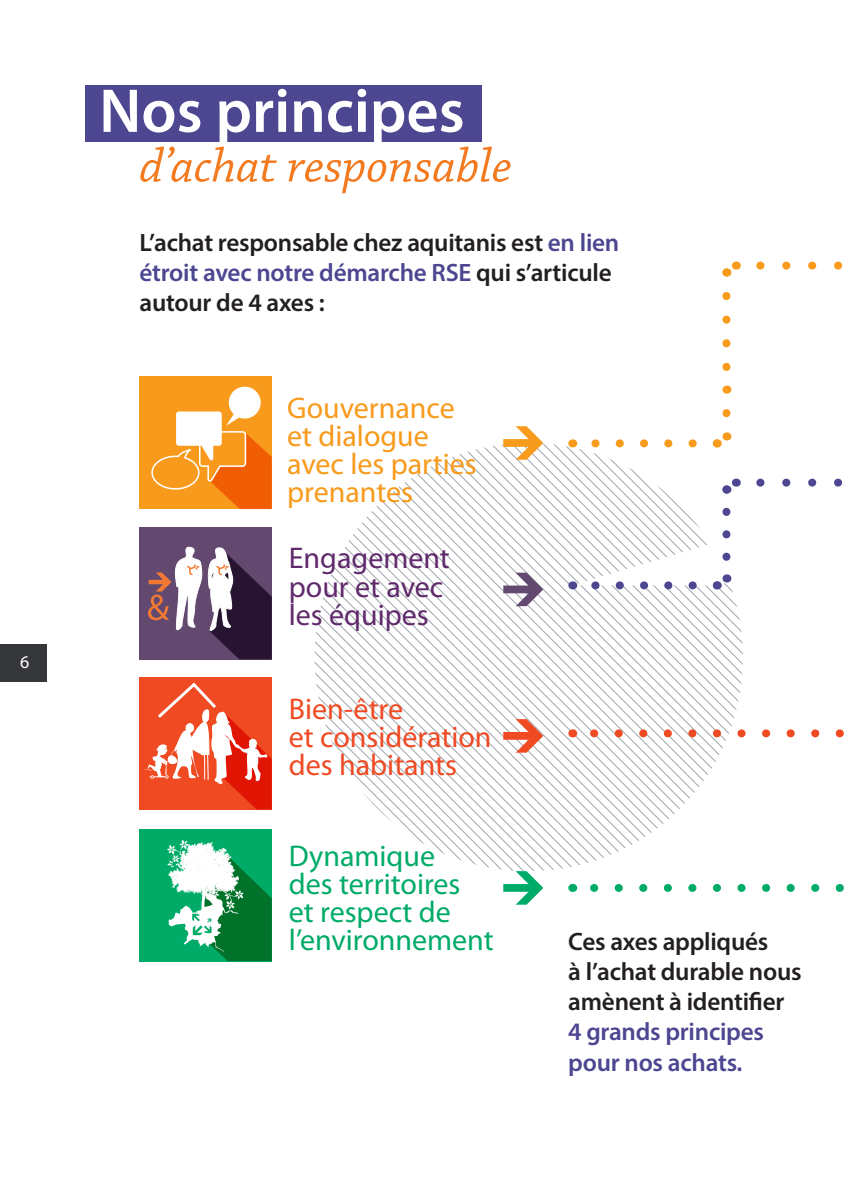
<style>
.page{position:relative;width:851px;height:1191px;background:#fff}
.page>*{position:absolute;margin:0;border:0;box-sizing:border-box;transform-origin:0 0}
.t1{font:600 62.4px "Myriad Pro";color:#fff}
.t2{font:italic 50px "Chaparral Pro";color:#f47a20}
.t3{font:30px/28px "Myriad Pro";color:#00ab68}
.t4{font:30px/28px "Myriad Pro";color:#f89a1c}
.t5{font:30px/28px "Myriad Pro";color:#f04a23}
.t6{font:30px/28px "Myriad Pro";color:#60296c}
.t7{font:600 25.2px/30.2px "Myriad Pro";letter-spacing:-.01em;color:#231f20}
.t8{font:600 25.2px/30.2px "Myriad Pro";letter-spacing:-.01em;color:#4d4691}
.t9{font:18px "Myriad Pro";color:#fff}
.s1{color:#4d4691}
</style>
<div class="page">
<div style="left:85px;top:85px;width:396px;height:57px;background:#4d4691"></div>
<svg style="left:371px;top:500px;width:325px;height:299px"></svg>
<svg style="left:366px;top:512px;width:322px;height:292px"></svg>
<svg style="left:362px;top:519px;width:322px;height:285px"></svg>
<svg style="left:357px;top:525px;width:323px;height:284px"></svg>
<svg style="left:353px;top:531px;width:323px;height:283px"></svg>
<svg style="left:349px;top:537px;width:323px;height:282px"></svg>
<svg style="left:345px;top:544px;width:322px;height:280px"></svg>
<svg style="left:341px;top:550px;width:322px;height:274px"></svg>
<svg style="left:337px;top:556px;width:322px;height:273px"></svg>
<svg style="left:334px;top:562px;width:321px;height:271px"></svg>
<svg style="left:331px;top:569px;width:320px;height:264px"></svg>
<svg style="left:331px;top:575px;width:316px;height:262px"></svg>
<svg style="left:328px;top:581px;width:314px;height:260px"></svg>
<svg style="left:325px;top:587px;width:313px;height:254px"></svg>
<svg style="left:323px;top:593px;width:311px;height:252px"></svg>
<svg style="left:320px;top:600px;width:310px;height:245px"></svg>
<svg style="left:320px;top:606px;width:306px;height:243px"></svg>
<svg style="left:318px;top:612px;width:304px;height:240px"></svg>
<svg style="left:317px;top:618px;width:300px;height:234px"></svg>
<svg style="left:317px;top:625px;width:296px;height:230px"></svg>
<svg style="left:316px;top:631px;width:293px;height:224px"></svg>
<svg style="left:315px;top:637px;width:290px;height:221px"></svg>
<svg style="left:315px;top:643px;width:286px;height:215px"></svg>
<svg style="left:314px;top:650px;width:283px;height:211px"></svg>
<svg style="left:314px;top:656px;width:279px;height:207px"></svg>
<svg style="left:314px;top:662px;width:274px;height:201px"></svg>
<svg style="left:314px;top:668px;width:270px;height:197px"></svg>
<svg style="left:314px;top:674px;width:266px;height:191px"></svg>
<svg style="left:314px;top:681px;width:262px;height:190px"></svg>
<div style="left:139px;top:829px;width:133px;height:132px;background:#00ab68"></div>
<svg style="left:217px;top:871px;width:55px;height:90px;fill:#00722a"></svg>
<svg style="left:167px;top:840px;width:76px;height:111px"></svg>
<div style="left:139px;top:677px;width:133px;height:132px;background:#f04a23"></div>
<svg style="left:230px;top:754px;width:42px;height:55px"></svg>
<svg style="left:145px;top:682px;width:122px;height:102px"></svg>
<div style="left:139px;top:377px;width:133px;height:132px;background:#f89a1c"></div>
<svg style="left:219px;top:448px;width:53px;height:61px"></svg>
<svg style="left:151px;top:386px;width:111px;height:104px"></svg>
<div style="left:139px;top:527px;width:133px;height:132px;background:#634970"></div>
<svg style="left:235px;top:562px;width:37px;height:97px;fill:#261431"></svg>
<svg style="left:148px;top:546px;width:87px;height:109px"></svg>
<svg style="left:503px;top:426px;width:40px;height:34px"></svg>
<svg style="left:503px;top:572px;width:40px;height:34px"></svg>
<svg style="left:503px;top:719px;width:40px;height:33px"></svg>
<svg style="left:503px;top:871px;width:40px;height:33px"></svg>
<div style="left:0;top:644px;width:47px;height:38px;background:#35373a"></div>
<svg style="left:722px;top:296px;width:8px;height:75px"></svg>
<svg style="left:722px;top:413px;width:8px;height:5px"></svg>
<svg style="left:591px;top:439px;width:101px;height:8px"></svg>
<svg style="left:756px;top:261px;width:87px;height:8px"></svg>
<svg style="left:722px;top:261px;width:18px;height:16px"></svg>
<svg style="left:712px;top:432px;width:20px;height:16px"></svg>
<svg style="left:572px;top:473px;width:271px;height:119px"></svg>
<svg style="left:584px;top:729px;width:260px;height:8px"></svg>
<svg style="left:590px;top:884px;width:254px;height:8px"></svg>
<p class="t9" style="left:20px;top:650px;width:11px">6</p>
<h1 class="t1" style="left:99px;top:71px;width:367px">Nos principes</h1>
<h2 class="t2" style="left:139px;top:138px;width:374px">d’achat responsable</h2>
<p class="t7" style="left:139px;top:227px;width:481px">L’achat responsable chez aquitanis est <span class="s1">en lien étroit avec notre démarche RSE</span> qui s’articule autour de 4 axes :</p>
<p class="t4" style="left:287px;top:393px;width:191px">Gouvernance et dialogue avec les parties prenantes</p>
<p class="t6" style="left:289px;top:544px;width:162px">Engagement pour et avec les équipes</p>
<p class="t5" style="left:289px;top:694px;width:204px">Bien-être<br>et considération des habitants</p>
<p class="t3" style="left:289px;top:841px;width:206px">Dynamique<br>des territoires<br>et respect de l’environnement</p>
<p class="t7" style="left:568px;top:925px;width:235px">Ces axes appliqués<br>à l’achat durable nous amènent à identifier</p>
<p class="t8" style="left:568px;top:1016px;width:197px">4 grands principes pour nos achats.</p>
</div>
